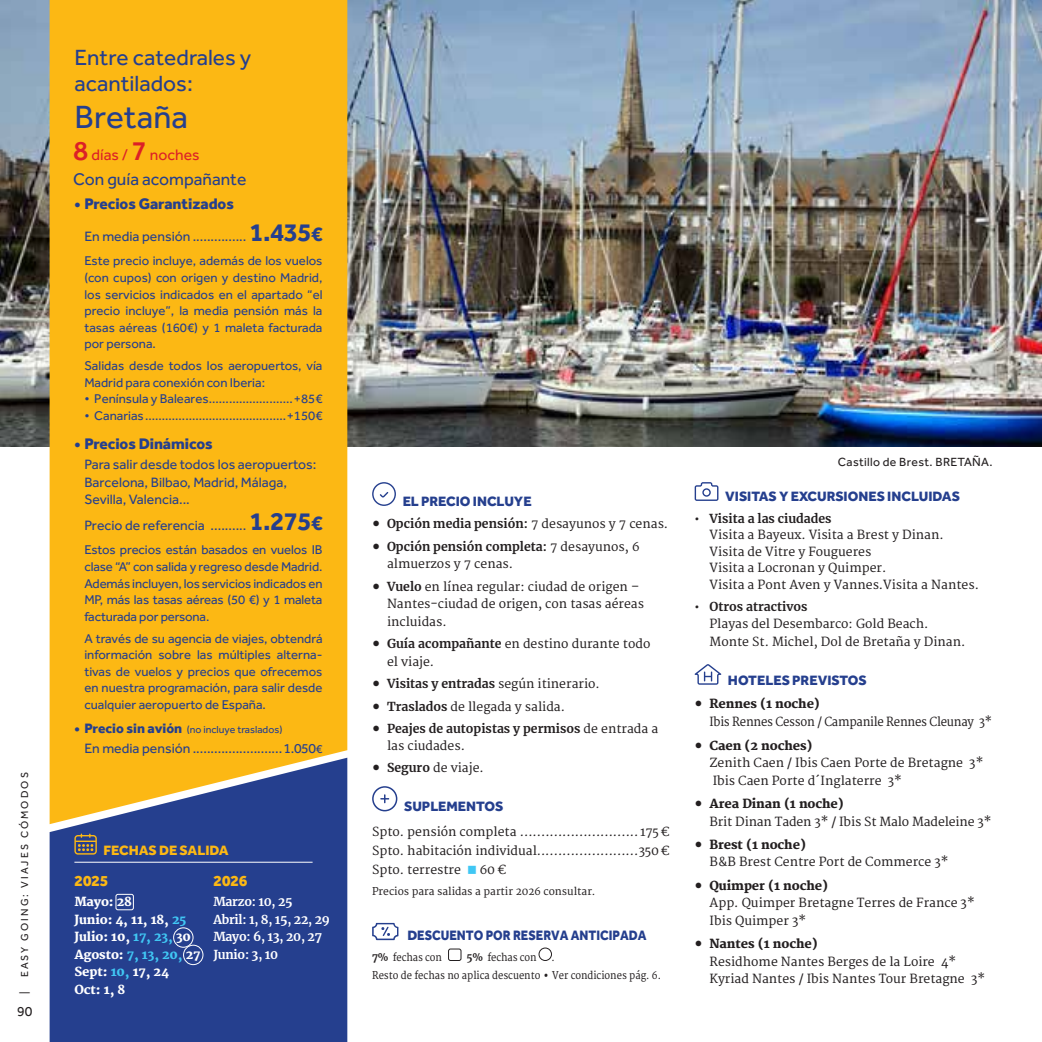
<style>
.page{position:relative;width:1042px;height:1042px;background:#fff}
.page>*{position:absolute;margin:0;border:0;box-sizing:border-box;transform-origin:0 0}
.t1{font:33.25px "Effra";color:#253f8e}
.t2{font:700 26.25px "Effra";letter-spacing:-.025em;color:#253f8e}
.t3{font:22.75px/26.2px "Effra";color:#253f8e}
.t4{font:17.5px "Effra";color:#253f8e}
.t5{font:800 15.75px "Effra";letter-spacing:-.005em;color:#253f8e}
.t6{font:15.75px "Effra";color:#dc2027}
.t7{font:800 15.75px "Effra";color:#fcb814}
.t8{font:14px/17.5px "Effra";color:#253f8e}
.t9{font:800 14px "Effra";color:#253f8e}
.t10{font:800 14px "Effra";color:#253f8e;scale:.9 1}
.t11{font:800 14px "Effra";color:#fcb814}
.t12{font:14px "Effra";color:#231f20}
.t13{font:13.12px/16.6px "Effra";color:#253f8e;text-align:justify}
.t14{font:12.25px/17.5px "Merriweather";color:#231f20}
.t15{font:700 12.25px/16.6px "Merriweather";color:#231f20}
.t16{font:800 12.25px "Merriweather";letter-spacing:-.01em;color:#231f20}
.t17{font:800 12.25px "Merriweather";letter-spacing:-.01em;color:#fff}
.t18{font:700 12.25px "Merriweather";letter-spacing:-.02em;color:#fff}
.t19{font:12.25px "Merriweather";letter-spacing:-.02em;color:#231f20;scale:.93 1}
.t20{font:12.25px "Effra";letter-spacing:.025em;color:#231f20}
.t21{font:10.5px "Merriweather";color:#231f20;scale:.9 1}
.t22{font:10.5px "Merriweather";color:#231f20}
.t23{font:10.5px "Effra";color:#253f8e}
.t24{font:10.5px "Effra";letter-spacing:.2em;color:#231f20}
.s1{font-weight:500;font-size:28px}
.s2{font-size:21px}
.s3{font-weight:800;font-size:14px}
.s4{font-size:12.25px}
.s5{color:#40c7f4}
.s6{font-family:"Minion Pro";font-weight:400;font-size:21px}
.s7{font-weight:400}
.s8{font-family:"Minion Pro";font-size:21px}
.s9{font-weight:700}
.s10{font-style:inherit}
.s11{font-weight:700;font-size:14px}
</style>
<div class="page">
<svg style="left:372px;top:482px;width:24px;height:24px"></svg>
<svg style="left:372px;top:786px;width:25px;height:25px"></svg>
<img style="left:347px;top:0;width:695px;height:446px">
<img style="left:0;top:0;width:50px;height:446px">
<svg style="left:694px;top:482px;width:24px;height:19px"></svg>
<svg style="left:694px;top:664px;width:27px;height:21px"></svg>
<svg style="left:372px;top:923px;width:26px;height:17px"></svg>
<div style="left:448px;top:949px;width:13px;height:11px;border:1px solid #231f20;border-radius:2px"></div>
<div style="left:539px;top:948px;width:13px;height:12px;border:1px solid #231f20;border-radius:50%"></div>
<div style="left:50px;top:0;width:297px;height:757px;background:#fcb814"></div>
<svg style="left:50px;top:757px;width:297px;height:285px;background:#425183"></svg>
<hr style="left:74px;top:862px;width:239px;height:1px;background:#fff">
<svg style="left:74px;top:833px;width:23px;height:21px"></svg>
<div style="left:116px;top:894px;width:18px;height:16px;border:1px solid #fff;border-radius:2px"></div>
<div style="left:173px;top:927px;width:20px;height:20px;border:1px solid #fff;border-radius:50%"></div>
<div style="left:183px;top:945px;width:20px;height:20px;border:1px solid #fff;border-radius:50%"></div>
<p class="t24" style="left:18px;top:977px;width:206px;rotate:-90deg">EASY GOING: VIAJES CÓMODOS</p>
<p class="t24" style="left:18px;top:994px;width:4px;rotate:-90deg">|</p>
<p class="t12" style="left:17px;top:1003px;width:17px">90</p>
<p class="t3" style="left:74px;top:44px;width:178px">Entre catedrales y acantilados:</p>
<p class="t1" style="left:74px;top:97px;width:115px">Bretaña</p>
<p class="t6" style="left:73px;top:146px;width:128px"><span class="s1">8</span> días / <span class="s1">7</span> noches</p>
<p class="t4" style="left:73px;top:169px;width:175px">Con guía acompañante</p>
<p class="t5" style="left:74px;top:194px;width:161px">• Precios Garantizados</p>
<p class="t8" style="left:84px;top:228px;width:108px">En media pensión</p>
<p class="t2" style="left:250px;top:216px;width:74px">1.435<span class="s2">€</span></p>
<p class="t13" style="left:84px;top:252px;width:240px">Este precio incluye, además de los vuelos (con cupos) con origen y destino Madrid, los servicios indicados en el apartado “el precio incluye”, la media pensión más la tasas aéreas (160€) y 1 maleta facturada por persona.</p>
<p class="t13" style="left:84px;top:357px;width:240px">Salidas desde todos los aeropuertos, vía<br>Madrid para conexión con Iberia:</p>
<p class="t13" style="left:84px;top:390px;width:126px">• Península y Baleares</p>
<p class="t13" style="left:294px;top:390px;width:30px">+85€</p>
<p class="t13" style="left:84px;top:407px;width:61px">• Canarias</p>
<p class="t13" style="left:287px;top:407px;width:37px">+150€</p>
<p class="t5" style="left:74px;top:434px;width:140px">• Precios Dinámicos</p>
<p class="t8" style="left:84px;top:455px;width:233px">Para salir desde todos los aeropuertos:<br>Barcelona, Bilbao, Madrid, Málaga,<br>Sevilla, Valencia...</p>
<p class="t8" style="left:84px;top:517px;width:122px">Precio de referencia</p>
<p class="t2" style="left:250px;top:505px;width:74px">1.275<span class="s2">€</span></p>
<p class="t13" style="left:84px;top:541px;width:240px">Estos precios están basados en vuelos IB clase “A” con salida y regreso desde Madrid.<br>Además incluyen, los servicios indicados en MP, más las tasas aéreas (50 €) y 1 maleta facturada por persona.</p>
<p class="t13" style="left:84px;top:630px;width:240px">A través de su agencia de viajes, obtendrá información sobre las múltiples alterna&shy;tivas de vuelos y precios que ofrecemos en nuestra programación, para salir desde cualquier aeropuerto de España.</p>
<p class="t23" style="left:74px;top:723px;width:209px"><span class="s3">• Precio sin avión</span> (no incluye traslados)</p>
<p class="t8" style="left:84px;top:739px;width:108px">En media pensión</p>
<p class="t8" style="left:283px;top:739px;width:41px">1.050<span class="s4">€</span></p>
<p class="t11" style="left:104px;top:841px;width:127px">FECHAS DE SALIDA</p>
<p class="t7" style="left:213px;top:871px;width:36px">2026</p>
<p class="t18" style="left:213px;top:893px;width:81px">Marzo: 10, 25</p>
<p class="t18" style="left:213px;top:911px;width:118px">Abril: 1, 8, 15, 22, 29</p>
<p class="t18" style="left:213px;top:928px;width:110px">Mayo: 6, 13, 20, 27</p>
<p class="t18" style="left:213px;top:946px;width:66px">Junio: 3, 10</p>
<p class="t7" style="left:74px;top:871px;width:35px">2025</p>
<p class="t17" style="left:74px;top:895px;width:59px">Mayo: 28</p>
<p class="t17" style="left:74px;top:912px;width:113px">Junio: 4, 11, 18, <span class="s5">25</span></p>
<p class="t17" style="left:74px;top:930px;width:118px">Julio: 10, <span class="s5">17, 23,</span> 30</p>
<p class="t17" style="left:74px;top:947px;width:128px">Agosto: <span class="s5">7, 13, 20,</span> 27</p>
<p class="t17" style="left:74px;top:965px;width:96px">Sept: <span class="s5">10,</span> 17, 24</p>
<p class="t17" style="left:74px;top:982px;width:52px">Oct: 1, 8</p>
<p class="t9" style="left:403px;top:492px;width:131px">EL PRECIO INCLUYE</p>
<p class="t15" style="left:372px;top:515px;width:297px"><span class="s6">•</span> Opción media pensión: <span class="s7">7 desayunos y 7 cenas.</span></p>
<p class="t14" style="left:387px;top:538px;width:254px;text-indent:-15px"><span class="s8">•</span> <span class="s9">Opción pensión completa:</span> 7 desayunos, 6 almuerzos y 7 cenas.</p>
<p class="t14" style="left:387px;top:578px;width:259px;text-indent:-15px"><span class="s8">•</span> <span class="s9">Vuelo</span> en línea regular: ciudad de origen –<br>Nantes-ciudad de origen, con tasas aéreas incluidas.</p>
<p class="t14" style="left:387px;top:636px;width:265px;text-indent:-15px"><span class="s8">•</span> <span class="s9">Guía acompañante</span> en destino durante todo el viaje.</p>
<p class="t15" style="left:372px;top:675px;width:229px"><span class="s6">•</span> Visitas y entradas <span class="s7">según itinerario.</span></p>
<p class="t14" style="left:372px;top:698px;width:194px"><span class="s8">•</span> <span class="s9">Traslados</span> de llegada y salida.</p>
<p class="t15" style="left:387px;top:720px;width:273px;text-indent:-15px"><span class="s6">•</span> Peajes de autopistas y permisos <span class="s7">de entrada a las ciudades.</span></p>
<p class="t14" style="left:372px;top:760px;width:113px"><span class="s8">•</span> <span class="s9">Seguro</span> de viaje.</p>
<p class="t9" style="left:404px;top:798px;width:101px">SUPLEMENTOS</p>
<p class="t14" style="left:372px;top:823px;width:146px">Spto. pensión completa</p>
<p class="t14" style="left:640px;top:823px;width:31px">175 €</p>
<p class="t14" style="left:372px;top:842px;width:166px">Spto. habitación individual</p>
<p class="t14" style="left:639px;top:842px;width:33px">350 €</p>
<p class="t14" style="left:372px;top:861px;width:136px">Spto. terrestre <span class="s5">■</span> 60 €</p>
<p class="t22" style="left:372px;top:885px;width:225px">Precios para salidas a partir 2026 consultar.</p>
<p class="t10" style="left:407px;top:927px;width:267px"><span class="s10">D</span>ESCUENTO POR RESERVA ANTICIPADA</p>
<p class="t21" style="left:372px;top:951px;width:79px"><span class="s9">7%</span> fechas con</p>
<p class="t21" style="left:466px;top:951px;width:80px"><span class="s9">5%</span> fechas con</p>
<p class="t21" style="left:551px;top:951px;width:5px">.</p>
<p class="t21" style="left:372px;top:969px;width:322px">Resto de fechas no aplica descuento <span class="s11">•</span> Ver condiciones pág. 6.</p>
<p class="t20" style="left:838px;top:455px;width:156px">Castillo de Brest. BRETAÑA.</p>
<p class="t9" style="left:725px;top:487px;width:236px">VISITAS Y EXCURSIONES INCLUIDAS</p>
<p class="t14" style="left:709px;top:510px;width:271px;line-height:16.6px;text-indent:-15px"><span class="s9">• Visita a las ciudades<br></span>Visita a Bayeux. Visita a Brest y Dinan.<br>Visita de Vitre y Fougueres<br>Visita a Locronan y Quimper.<br>Visita a Pont Aven y Vannes.Visita a Nantes.</p>
<p class="t14" style="left:709px;top:598px;width:257px;text-indent:-15px"><span class="s9">• Otros atractivos<br></span>Playas del Desembarco: Gold Beach.<br>Monte St. Michel, Dol de Bretaña y Dinan.</p>
<p class="t9" style="left:728px;top:671px;width:140px">HOTELES PREVISTOS</p>
<p class="t16" style="left:694px;top:696px;width:127px"><span class="s6">•</span> Rennes (1 noche)</p>
<p class="t19" style="left:709px;top:715px;width:305px">Ibis Rennes Cesson / Campanile Rennes Cleunay 3*</p>
<p class="t16" style="left:694px;top:738px;width:119px"><span class="s6">•</span> Caen (2 noches)</p>
<p class="t14" style="left:709px;top:755px;width:275px">Zenith Caen / Ibis Caen Porte de Bretagne 3*<br>Ibis Caen Porte d´Inglaterre 3*</p>
<p class="t16" style="left:694px;top:796px;width:151px"><span class="s6">•</span> Area Dinan (1 noche)</p>
<p class="t14" style="left:709px;top:813px;width:283px">Brit Dinan Taden 3* / Ibis St Malo Madeleine 3*</p>
<p class="t16" style="left:694px;top:837px;width:113px"><span class="s6">•</span> Brest (1 noche)</p>
<p class="t14" style="left:709px;top:854px;width:240px">B&amp;B Brest Centre Port de Commerce 3*</p>
<p class="t16" style="left:694px;top:878px;width:135px"><span class="s6">•</span> Quimper (1 noche)</p>
<p class="t14" style="left:709px;top:895px;width:267px">App. Quimper Bretagne Terres de France 3*<br>Ibis Quimper 3*</p>
<p class="t16" style="left:694px;top:936px;width:125px"><span class="s6">•</span> Nantes (1 noche)</p>
<p class="t14" style="left:709px;top:953px;width:277px">Residhome Nantes Berges de la Loire 4*<br>Kyriad Nantes / Ibis Nantes Tour Bretagne 3*</p>
</div>
